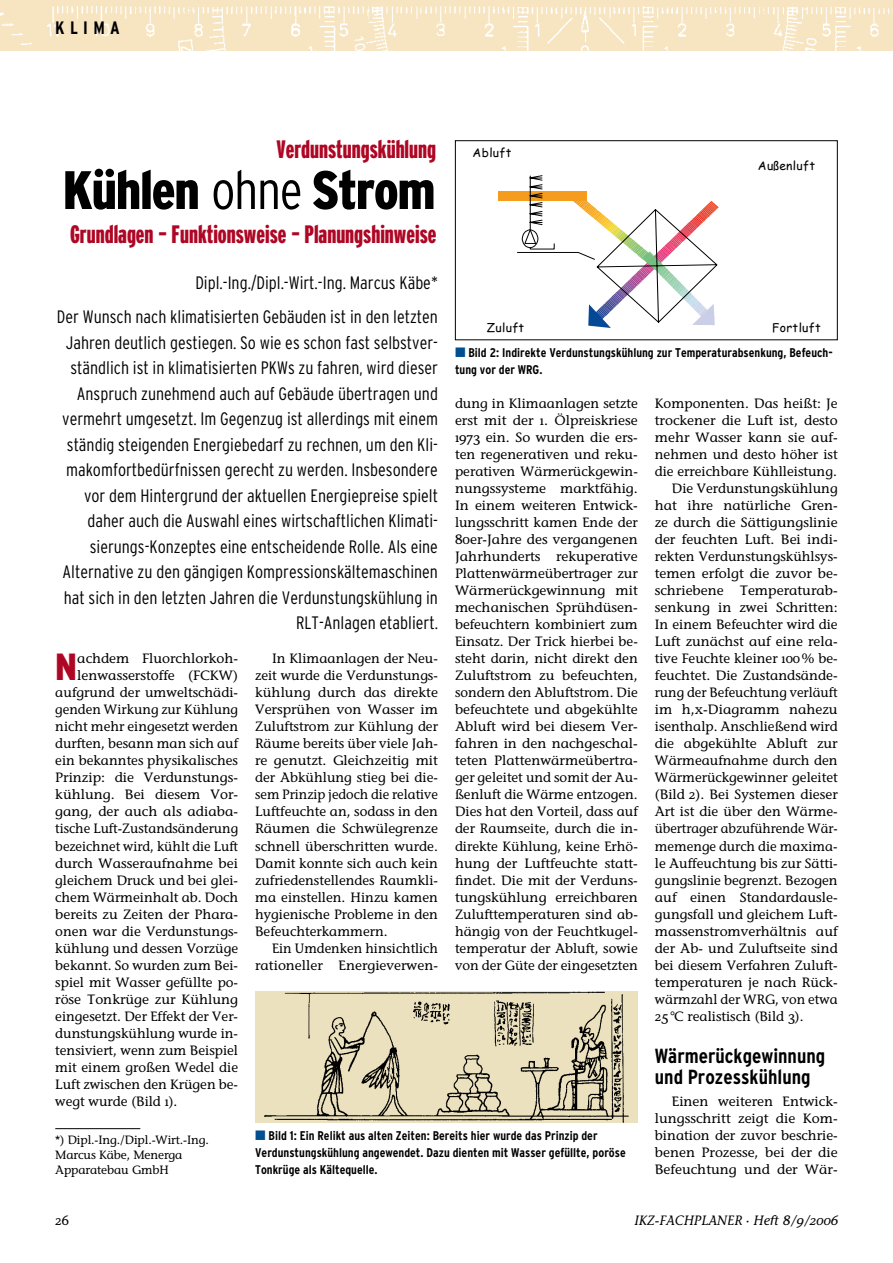
<style>
.page{position:relative;width:893px;height:1263px;background:#fff}
.page>*{position:absolute;margin:0;border:0;box-sizing:border-box;transform-origin:0 0}
.t1{font:900 condensed 54px "IKZ Head";letter-spacing:-.025em;color:#000}
.t2{font:900 condensed 37.8px "IKZ Head";color:#ae0725}
.t3{font:900 ultra-condensed 25.2px "IKZ Head";color:#ae0725}
.t4{font:700 condensed 20.4px/21.3px "IKZ Head";color:#000}
.t5{font:300 condensed 18px/25.5px "IKZ Head";color:#000;text-align:right}
.t6{font:700 condensed 18px "IKZ Head";letter-spacing:.295em;color:#000}
.t7{font:13.5px/17px "IKZ";color:#000;text-align:justify}
.t8{font:italic 13.5px "IKZ";color:#000}
.t9{font:13.5px "IKZ";color:#000;scale:.95 1}
.t10{font:700 condensed 12.6px/17px "IKZ Head";color:#000}
.t11{font:12px/14.9px "IKZ";letter-spacing:-.01em;color:#000}
.t12{font:12px "Comic Sans MS";letter-spacing:.03em;color:#000}
.s1{font-weight:300}
.s2{font-family:"IKZ";font-weight:400;font-stretch:normal;font-size:13.5px;color:#004f91}
</style>
<div class="page">
<div style="left:0;top:0;width:893px;height:51px;background:#f7e5c2"></div>
<img style="left:0;top:6px;width:890px;height:45px">
<hr style="left:55px;top:1128px;width:85px;height:1px;background:#000">
<div style="left:255px;top:991px;width:383px;height:132px;background:#ebe1be"></div>
<img style="left:264px;top:991px;width:365px;height:132px">
<div style="left:455px;top:140px;width:383px;height:200px;border:1px solid #000"></div>
<div style="left:498px;top:192px;width:88px;height:9px;background:#f59c1e"></div>
<svg style="left:517px;top:175px;width:202px;height:153px"></svg>
<h3 class="t6" style="left:55px;top:18px;width:66px">Klima</h3>
<h3 class="t3" style="left:276px;top:135px;width:161px">Verdunstungskühlung</h3>
<h1 class="t1" style="left:63px;top:160px;width:374px">Kühlen <span class="s1">ohne</span> Strom</h1>
<h3 class="t3" style="left:70px;top:220px;width:368px">Grundlagen – Funktionsweise – Planungshinweise</h3>
<p class="t12" style="left:472px;top:144px;width:41px">Abluft</p>
<p class="t12" style="left:758px;top:157px;width:59px">Außenluft</p>
<h3 class="t5" style="left:57px;top:266px;width:383px;line-height:34px">Dipl.-Ing./Dipl.-Wirt.-Ing. Marcus Käbe*<br>Der Wunsch nach klimatisierten Gebäuden ist in den letzten</h3>
<p class="t5" style="left:62px;top:329px;width:377px">Jahren deutlich gestiegen. So wie es schon fast selbstver&shy;ständlich ist in klimatisierten PKWs zu fahren, wird dieser Anspruch zunehmend auch auf Gebäude übertragen und vermehrt umgesetzt. Im Gegenzug ist allerdings mit einem ständig steigenden Energiebedarf zu rechnen, um den Kli&shy;makomfortbedürfnissen gerecht zu werden. Insbesondere vor dem Hintergrund der aktuellen Energiepreise spielt daher auch die Auswahl eines wirtschaftlichen Klimati&shy;sierungs-Konzeptes eine entscheidende Rolle. Als eine Alternative zu den gängigen Kompressionskältemaschinen hat sich in den letzten Jahren die Verdunstungskühlung in RLT-Anlagen etabliert.</p>
<p class="t12" style="left:772px;top:319px;width:50px">Fortluft</p>
<p class="t12" style="left:487px;top:319px;width:39px">Zuluft</p>
<p class="t10" style="left:455px;top:344px;width:379px"><span class="s2">∂</span> Bild 2: Indirekte Verdunstungskühlung zur Temperaturabsenkung, Befeuch&shy;tung vor der WRG.</p>
<p class="t7" style="left:455px;top:395px;width:184px">dung in Klimaanlagen setzte erst mit der 1. Ölpreiskriese 1973 ein. So wurden die ers&shy;ten regenerativen und reku&shy;perativen Wärmerückgewin&shy;nungssysteme marktfähig.<br>In einem weiteren Entwick&shy;lungsschritt kamen Ende der 80er-Jahre des vergangenen Jahrhunderts rekuperative Plattenwärmeübertrager zur Wärmerückgewinnung mit mechanischen Sprühdüsen&shy;befeuchtern kombiniert zum Einsatz. Der Trick hierbei be&shy;steht darin, nicht direkt den Zuluftstrom zu befeuchten, sondern den Abluftstrom. Die befeuchtete und abgekühlte Abluft wird bei diesem Ver&shy;fahren in den nachgeschal&shy;teten Plattenwärmeübertra&shy;ger geleitet und somit der Au&shy;ßenluft die Wärme entzogen.<br>Dies hat den Vorteil, dass auf der Raumseite, durch die in&shy;direkte Kühlung, keine Erhö&shy;hung der Luftfeuchte statt&shy;findet. Die mit der Verduns&shy;tungskühlung erreichbaren Zulufttemperaturen sind ab&shy;hängig von der Feuchtkugel&shy;temperatur der Abluft, sowie von der Güte der eingesetzten</p>
<p class="t7" style="left:655px;top:395px;width:184px">Komponenten. Das heißt: Je</p>
<p class="t7" style="left:655px;top:412px;width:184px">trockener die Luft ist, desto</p>
<p class="t7" style="left:655px;top:429px;width:184px">mehr Wasser kann sie auf-</p>
<p class="t7" style="left:655px;top:446px;width:184px">nehmen und desto höher ist</p>
<p class="t7" style="left:655px;top:463px;width:184px">die erreichbare Kühlleistung.</p>
<p class="t7" style="left:672px;top:480px;width:167px">Die Verdunstungskühlung</p>
<p class="t7" style="left:655px;top:497px;width:184px">hat ihre natürliche Gren-</p>
<p class="t7" style="left:655px;top:514px;width:184px">ze durch die Sättigungslinie</p>
<p class="t7" style="left:655px;top:531px;width:184px">der feuchten Luft. Bei indi-</p>
<p class="t7" style="left:655px;top:548px;width:184px">rekten Verdunstungskühlsys-</p>
<p class="t7" style="left:655px;top:565px;width:184px">temen erfolgt die zuvor be-</p>
<p class="t7" style="left:655px;top:582px;width:184px">schriebene Temperaturab-</p>
<p class="t7" style="left:655px;top:599px;width:184px">senkung in zwei Schritten:</p>
<p class="t7" style="left:655px;top:616px;width:184px">In einem Befeuchter wird die</p>
<p class="t7" style="left:655px;top:633px;width:184px">Luft zunächst auf eine rela-</p>
<p class="t7" style="left:655px;top:650px;width:184px">tive Feuchte kleiner 100% be-</p>
<p class="t7" style="left:655px;top:667px;width:184px">feuchtet. Die Zustandsände-</p>
<p class="t7" style="left:655px;top:684px;width:184px">rung der Befeuchtung verläuft</p>
<p class="t7" style="left:655px;top:701px;width:184px">im h,x-Diagramm nahezu</p>
<p class="t7" style="left:655px;top:718px;width:184px">isent-halp. Anschließend wird</p>
<p class="t7" style="left:655px;top:735px;width:184px">die abgekühlte Abluft zur</p>
<p class="t7" style="left:655px;top:752px;width:184px">Wärmeaufnahme durch den</p>
<p class="t7" style="left:655px;top:769px;width:184px">Wärmerückgewinner geleitet</p>
<p class="t7" style="left:655px;top:786px;width:184px">(Bild 2). Bei Systemen dieser</p>
<p class="t7" style="left:655px;top:803px;width:183px">Art ist die über den Wärme-</p>
<p class="t9" style="left:655px;top:821px;width:193px">übertrager abzuführende Wär-</p>
<p class="t7" style="left:655px;top:837px;width:184px">memenge durch die maxima-</p>
<p class="t7" style="left:655px;top:854px;width:184px">le Auffeuchtung bis zur Sätti-</p>
<p class="t7" style="left:655px;top:871px;width:184px">gungslinie begrenzt. Bezogen</p>
<p class="t7" style="left:655px;top:888px;width:184px">auf einen Standardausle-</p>
<p class="t7" style="left:655px;top:905px;width:184px">gungsfall und gleichem Luft-</p>
<p class="t7" style="left:655px;top:922px;width:184px">massenstromverhältnis auf</p>
<p class="t7" style="left:655px;top:939px;width:184px">der Ab- und Zuluftseite sind</p>
<p class="t7" style="left:655px;top:956px;width:184px">bei diesem Verfahren Zuluft-</p>
<p class="t7" style="left:655px;top:973px;width:184px">temperaturen je nach Rück-</p>
<p class="t7" style="left:655px;top:990px;width:184px">wärmzahl der WRG, von etwa</p>
<p class="t7" style="left:655px;top:1007px;width:150px">25°C realistisch (Bild 3).</p>
<h3 class="t4" style="left:655px;top:1045px;width:172px">Wärmerückgewinnung und Prozesskühlung</h3>
<p class="t7" style="left:655px;top:1092px;width:184px;text-indent:17px">Einen weiteren Entwick&shy;lungsschritt zeigt die Kom&shy;bination der zuvor beschrie&shy;benen Prozesse, bei der die Befeuchtung und der Wär-</p>
<h2 class="t2" style="left:55px;top:646px;width:23px">N</h2>
<p class="t7" style="left:77px;top:650px;width:162px">achdem Fluorchlorkoh-</p>
<p class="t7" style="left:255px;top:650px;width:184px;text-indent:17px">In Klimaanlagen der Neu&shy;zeit wurde die Verdunstungs&shy;kühlung durch das direkte Versprühen von Wasser im Zuluftstrom zur Kühlung der Räume bereits über viele Jah&shy;re genutzt. Gleichzeitig mit der Abkühlung stieg bei die&shy;sem Prinzip jedoch die relative Luftfeuchte an, sodass in den Räumen die Schwülegrenze schnell überschritten wurde.<br>Damit konnte sich auch kein zufriedenstellendes Raumkli&shy;ma einstellen. Hinzu kamen hygienische Probleme in den Befeuchterkammern.</p>
<p class="t7" style="left:255px;top:939px;width:184px;text-align:right">Ein Umdenken hinsichtlich rationeller Energieverwen-</p>
<p class="t7" style="left:77px;top:667px;width:162px">lenwasserstoffe (FCKW)</p>
<p class="t7" style="left:55px;top:684px;width:184px">aufgrund der umweltschädi-</p>
<p class="t7" style="left:55px;top:701px;width:184px">genden Wirkung zur Kühlung</p>
<p class="t7" style="left:55px;top:718px;width:184px">nicht mehr eingesetzt werden</p>
<p class="t7" style="left:55px;top:735px;width:184px">durften, besann man sich auf</p>
<p class="t7" style="left:55px;top:752px;width:184px">ein bekanntes physikalisches</p>
<p class="t7" style="left:55px;top:769px;width:184px">Prinzip: die Verdunstungs-</p>
<p class="t7" style="left:55px;top:786px;width:184px">kühlung. Bei diesem Vor-</p>
<p class="t7" style="left:55px;top:803px;width:184px">gang, der auch als adiaba-</p>
<p class="t7" style="left:55px;top:820px;width:184px">tische Luft-Zustandsänderung</p>
<p class="t7" style="left:55px;top:837px;width:184px">bezeichnet wird, kühlt die Luft</p>
<p class="t7" style="left:55px;top:854px;width:184px">durch Wasseraufnahme bei</p>
<p class="t7" style="left:55px;top:871px;width:184px">gleichem Druck und bei glei-</p>
<p class="t7" style="left:55px;top:888px;width:184px">chem Wärmeinhalt ab. Doch</p>
<p class="t7" style="left:55px;top:905px;width:184px">bereits zu Zeiten der Phara-</p>
<p class="t7" style="left:55px;top:922px;width:184px">onen war die Verdunstungs-</p>
<p class="t7" style="left:55px;top:939px;width:184px">kühlung und dessen Vorzüge</p>
<p class="t7" style="left:55px;top:956px;width:184px">bekannt. So wurden zum Bei-</p>
<p class="t7" style="left:55px;top:973px;width:184px">spiel mit Wasser gefüllte po-</p>
<p class="t7" style="left:55px;top:990px;width:184px">röse Tonkrüge zur Kühlung</p>
<p class="t7" style="left:55px;top:1007px;width:184px">eingesetzt. Der Effekt der Ver-</p>
<p class="t7" style="left:55px;top:1024px;width:184px">dunstungskühlung wurde in-</p>
<p class="t7" style="left:55px;top:1041px;width:184px">tensiviert, wenn zum Beispiel</p>
<p class="t7" style="left:55px;top:1058px;width:184px">mit einem großen Wedel die</p>
<p class="t7" style="left:55px;top:1075px;width:184px">Luft zwischen den Krügen be-</p>
<p class="t7" style="left:55px;top:1092px;width:124px">wegt wurde (Bild 1).</p>
<p class="t11" style="left:55px;top:1132px;width:155px">*) Dipl.-Ing./Dipl.-Wirt.-Ing.<br>Marcus Käbe, Menerga<br>Apparatebau GmbH</p>
<p class="t10" style="left:255px;top:1127px;width:372px"><span class="s2">∂</span> Bild 1: Ein Relikt aus alten Zeiten: Bereits hier wurde das Prinzip der<br>Verdunstungskühlung angewendet. Dazu dienten mit Wasser gefüllte, poröse<br>Tonkrüge als Kältequelle.</p>
<p class="t7" style="left:55px;top:1211px;width:15px">26</p>
<p class="t8" style="left:634px;top:1212px;width:205px">IKZ-FACHPLANER · Heft 8/9/2006</p>
</div>
